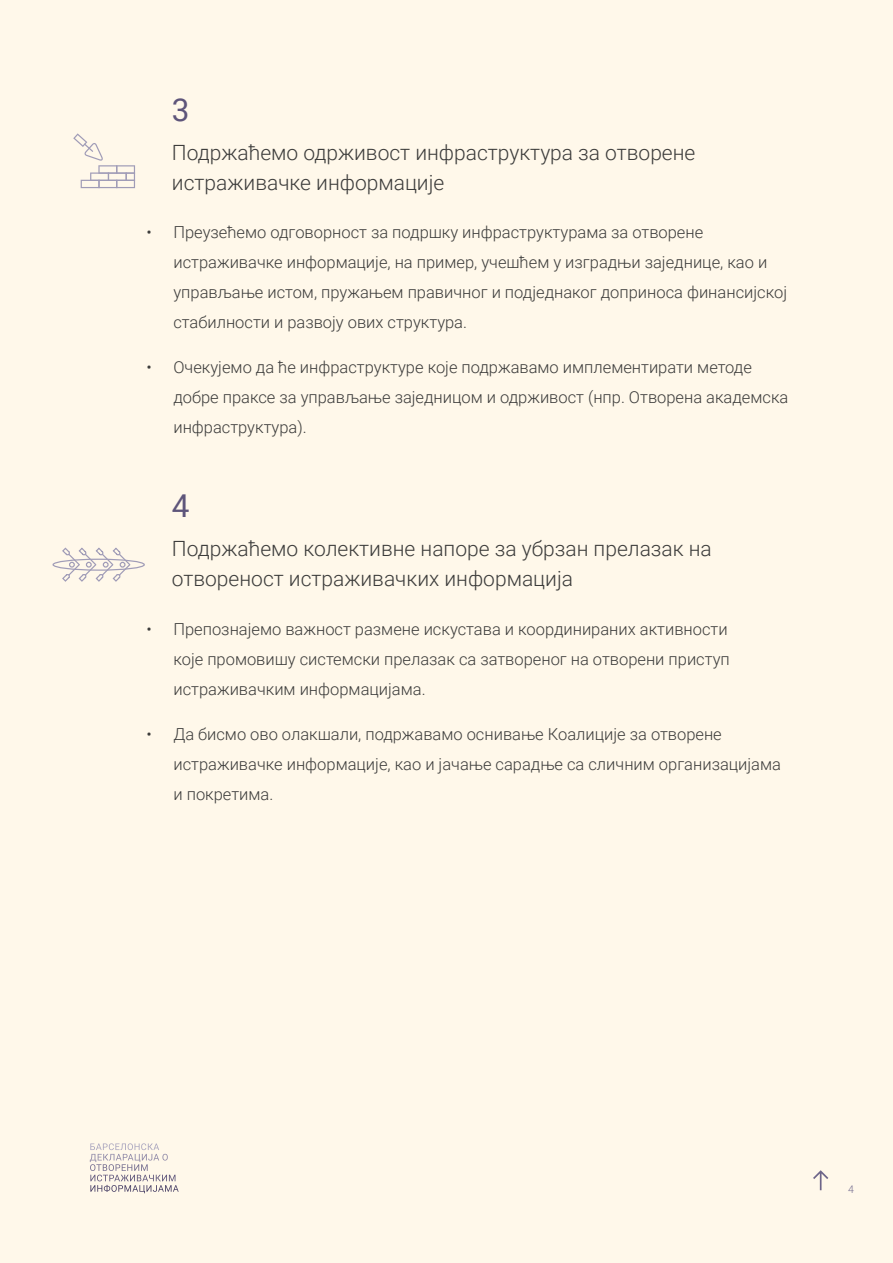
<style>
.page{position:relative;width:893px;height:1263px;background:#fff8ea}
.page>*{position:absolute;margin:0;border:0;box-sizing:border-box;transform-origin:0 0}
.t1{font:31.5px "Roboto";color:#5e557a}
.t2{font:300 21px/30px "Roboto";color:#3c3c3b}
.t3{font:300 16.5px/30px "Roboto";color:#3c3c3b}
.t4{font:300 10.5px "Roboto";color:#756e90}
</style>
<div class="page">
<svg style="left:73px;top:133px;width:62px;height:55px"></svg>
<svg style="left:813px;top:1170px;width:15px;height:20px"></svg>
<div style="left:53px;top:559px;width:92px;height:12px;border:1px solid #a09cb7;border-radius:50%"></div>
<svg style="left:61px;top:547px;width:71px;height:35px"></svg>
<svg style="left:90px;top:1143px;width:89px;height:50px"></svg>
<p class="t1" style="left:172px;top:88px;width:19px">3</p>
<p class="t2" style="left:172px;top:137px;width:525px">Подржаћемо одрживост инфраструктура за отворене истраживачке информације</p>
<p class="t3" style="left:173px;top:217px;width:615px;text-indent:-27px">• Преузећемо одговорност за подршку инфраструктурaма за отворене истраживачке информације, на пример, учешћем у изградњи заједнице, као и управљање истом, пружањем правичног и подједнаког доприноса финансијској стабилности и развоју ових структура.</p>
<p class="t3" style="left:173px;top:352px;width:616px;text-indent:-27px">• Очекујемо да ће инфраструктуре које подржавамо имплементирати методе добре праксе за управљање заједницом и одрживост (нпр. Отворена академска инфраструктура).</p>
<p class="t1" style="left:172px;top:484px;width:19px">4</p>
<p class="t2" style="left:172px;top:533px;width:541px">Подржаћемо колективне напоре за убрзан прелазак на отвореност истраживачких информација</p>
<p class="t3" style="left:173px;top:613px;width:558px;text-indent:-27px">• Препознајемо важност размене искустава и координираних активности које промовишу системски прелазак са затвореног на отворени приступ истраживачким информацијама.</p>
<p class="t3" style="left:173px;top:718px;width:609px;text-indent:-27px">• Да бисмо ово олакшали, подржавамо оснивање Коалиције за отворене истраживачке информације, као и јачање сарадње са сличним организацијама и покретима.</p>
<p class="t4" style="left:848px;top:1181px;width:7px">4</p>
</div>
